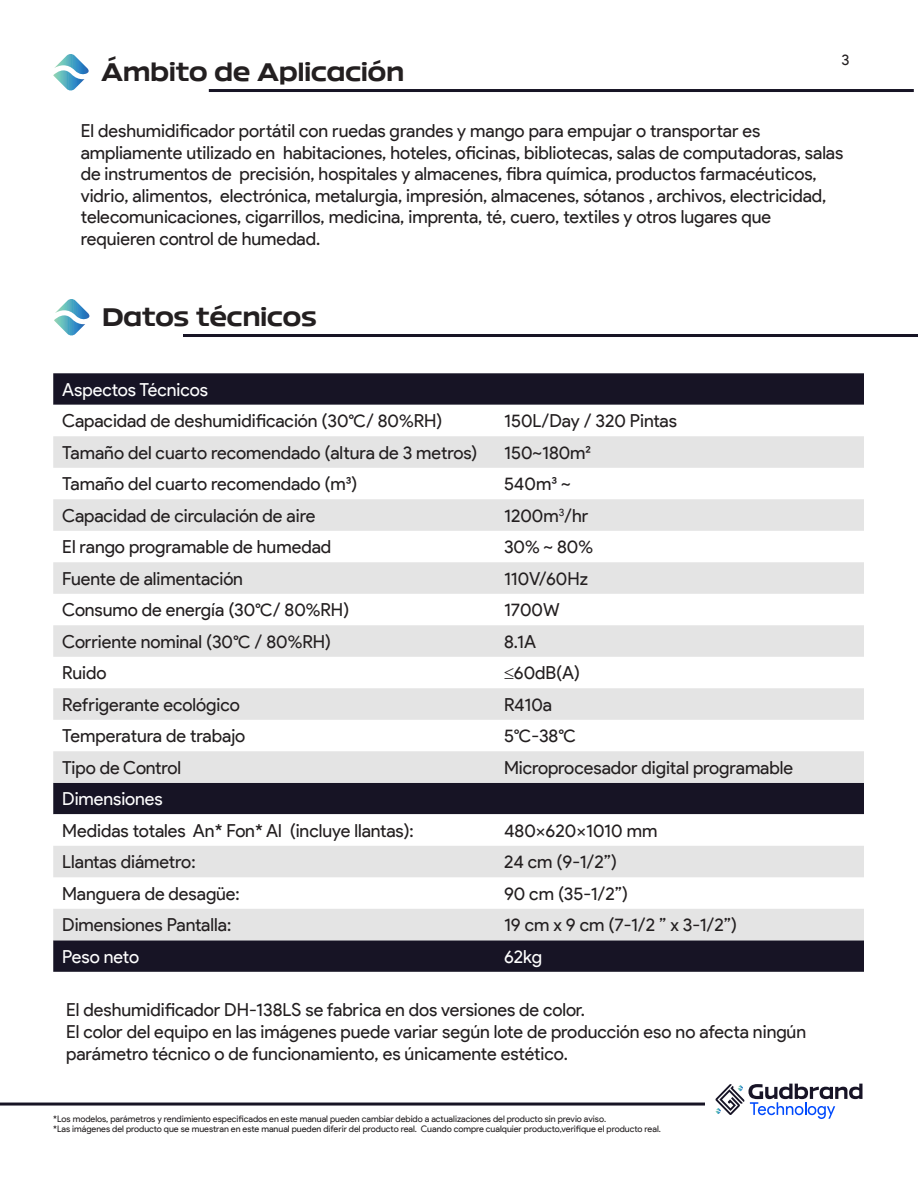
<style>
.page{position:relative;width:918px;height:1188px;background:#fff}
.page>*{position:absolute;margin:0;border:0;box-sizing:border-box;transform-origin:0 0}
.t1{font:700 27px "Bizmo Trial";color:#231f20}
.Cuerpo_de_texto{font:18px/21.6px "Product Sans";color:#231f20}
.Cuerpo_de_texto_blan{font:18px "Product Sans";color:#fff}
.t2{font:15px "Product Sans";color:#231f20}
.Cuerpo_pequeño{font:9px "Product Sans";letter-spacing:-.005em;color:#231f20}
</style>
<div class="page">
<svg style="left:715px;top:1084px;width:147px;height:35px"></svg>
<svg style="left:54px;top:299px;width:35px;height:37px"></svg>
<hr style="left:0;top:1103px;width:705px;height:3px;background:#171425">
<hr style="left:183px;top:334px;width:735px;height:3px;background:#171425">
<div style="left:53px;top:373px;width:811px;height:599px;background:#171425"></div>
<svg style="left:53px;top:405px;width:811px;height:31px"></svg>
<svg style="left:53px;top:436px;width:811px;height:504px;fill:#e4e4e4"></svg>
<svg style="left:53px;top:54px;width:36px;height:37px"></svg>
<hr style="left:209px;top:89px;width:705px;height:3px;background:#171425">
<p class="t2" style="left:842px;top:52px;width:9px">3</p>
<p class="t1" style="left:101px;top:58px;width:304px">Ámbito de Aplicación</p>
<p class="Cuerpo_de_texto" style="left:81px;top:120px;width:681px">El deshumidificador portátil con ruedas grandes y mango para empujar o transportar es</p>
<p class="Cuerpo_de_texto" style="left:81px;top:142px;width:764px">ampliamente utilizado en habitaciones, hoteles, oficinas, bibliotecas, salas de computadoras, salas de instrumentos de precisión, hospitales y almacenes, fibra química, productos farmacéuticos, vidrio, alimentos, electrónica, metalurgia, impresión, almacenes, sótanos , archivos, electricidad,</p>
<p class="Cuerpo_de_texto" style="left:81px;top:207px;width:692px">telecomunicaciones, cigarrillos, medicina, imprenta, té, cuero, textiles y otros lugares que</p>
<p class="Cuerpo_de_texto" style="left:81px;top:228px;width:241px">requieren control de humedad.</p>
<p class="t1" style="left:102px;top:303px;width:216px">Datos técnicos</p>
<p class="Cuerpo_de_texto_blan" style="left:62px;top:379px;width:147px">Aspectos Técnicos</p>
<p class="Cuerpo_de_texto" style="left:62px;top:411px;width:382px">Capacidad de deshumidificación (30°C/ 80%RH)</p>
<p class="Cuerpo_de_texto" style="left:504px;top:411px;width:174px">150L/Day / 320 Pintas</p>
<p class="Cuerpo_de_texto" style="left:62px;top:442px;width:417px">Tamaño del cuarto recomendado (altura de 3 metros)</p>
<p class="Cuerpo_de_texto" style="left:504px;top:442px;width:89px">150~180m²</p>
<p class="Cuerpo_de_texto" style="left:62px;top:474px;width:297px">Tamaño del cuarto recomendado (m³)</p>
<p class="Cuerpo_de_texto" style="left:504px;top:474px;width:68px">540m³ ~</p>
<p class="Cuerpo_de_texto" style="left:62px;top:505px;width:255px">Capacidad de circulación de aire</p>
<p class="Cuerpo_de_texto" style="left:504px;top:505px;width:86px">1200m<sup>3</sup>/hr</p>
<p class="Cuerpo_de_texto" style="left:62px;top:537px;width:270px">El rango programable de humedad</p>
<p class="Cuerpo_de_texto" style="left:504px;top:537px;width:91px">30% ~ 80%</p>
<p class="Cuerpo_de_texto" style="left:62px;top:568px;width:182px">Fuente de alimentación</p>
<p class="Cuerpo_de_texto" style="left:504px;top:568px;width:86px">110V/60Hz</p>
<p class="Cuerpo_de_texto" style="left:62px;top:600px;width:289px">Consumo de energía (30°C/ 80%RH)</p>
<p class="Cuerpo_de_texto" style="left:504px;top:600px;width:57px">1700W</p>
<p class="Cuerpo_de_texto" style="left:62px;top:631px;width:270px">Corriente nominal (30°C / 80%RH)</p>
<p class="Cuerpo_de_texto" style="left:504px;top:631px;width:34px">8.1A</p>
<p class="Cuerpo_de_texto" style="left:62px;top:663px;width:46px">Ruido</p>
<p class="Cuerpo_de_texto" style="left:504px;top:663px;width:78px">≤60dB(A)</p>
<p class="Cuerpo_de_texto" style="left:62px;top:694px;width:179px">Refrigerante ecológico</p>
<p class="Cuerpo_de_texto" style="left:504px;top:694px;width:50px">R410a</p>
<p class="Cuerpo_de_texto" style="left:62px;top:726px;width:185px">Temperatura de trabajo</p>
<p class="Cuerpo_de_texto" style="left:504px;top:726px;width:64px">5ºC-38ºC</p>
<p class="Cuerpo_de_texto" style="left:62px;top:757px;width:120px">Tipo de Control</p>
<p class="Cuerpo_de_texto" style="left:504px;top:757px;width:291px">Microprocesador digital programable</p>
<p class="Cuerpo_de_texto_blan" style="left:62px;top:789px;width:102px">Dimensiones</p>
<p class="Cuerpo_de_texto" style="left:62px;top:820px;width:353px">Medidas totales An* Fon* Al (incluye llantas):</p>
<p class="Cuerpo_de_texto" style="left:504px;top:820px;width:155px">480x620x1010 mm</p>
<p class="Cuerpo_de_texto" style="left:62px;top:852px;width:135px">Llantas diámetro:</p>
<p class="Cuerpo_de_texto" style="left:504px;top:852px;width:115px">24 cm (9-1/2”)</p>
<p class="Cuerpo_de_texto" style="left:62px;top:883px;width:179px">Manguera de desagüe:</p>
<p class="Cuerpo_de_texto" style="left:504px;top:883px;width:126px">90 cm (35-1/2”)</p>
<p class="Cuerpo_de_texto" style="left:62px;top:915px;width:170px">Dimensiones Pantalla:</p>
<p class="Cuerpo_de_texto" style="left:504px;top:915px;width:235px">19 cm x 9 cm (7-1/2 ” x 3-1/2”)</p>
<p class="Cuerpo_de_texto_blan" style="left:62px;top:946px;width:79px">Peso neto</p>
<p class="Cuerpo_de_texto_blan" style="left:504px;top:946px;width:40px">62kg</p>
<p class="Cuerpo_de_texto" style="left:66px;top:1000px;width:520px">El deshumidificador DH-138LS se fabrica en dos versiones de color.</p>
<p class="Cuerpo_de_texto" style="left:66px;top:1021px;width:742px">El color del equipo en las imágenes puede variar según lote de producción eso no afecta ningún</p>
<p class="Cuerpo_de_texto" style="left:66px;top:1043px;width:503px">parámetro técnico o de funcionamiento, es únicamente estético.</p>
<p class="Cuerpo_pequeño" style="left:53px;top:1113px;width:554px">*Los modelos, parámetros y rendimiento especificados en este manual pueden cambiar debido a actualizaciones del producto sin previo aviso.</p>
<p class="Cuerpo_pequeño" style="left:53px;top:1124px;width:609px">*Las imágenes del producto que se muestran en este manual pueden diferir del producto real. Cuando compre cualquier producto,verifique el producto real.</p>
</div>
